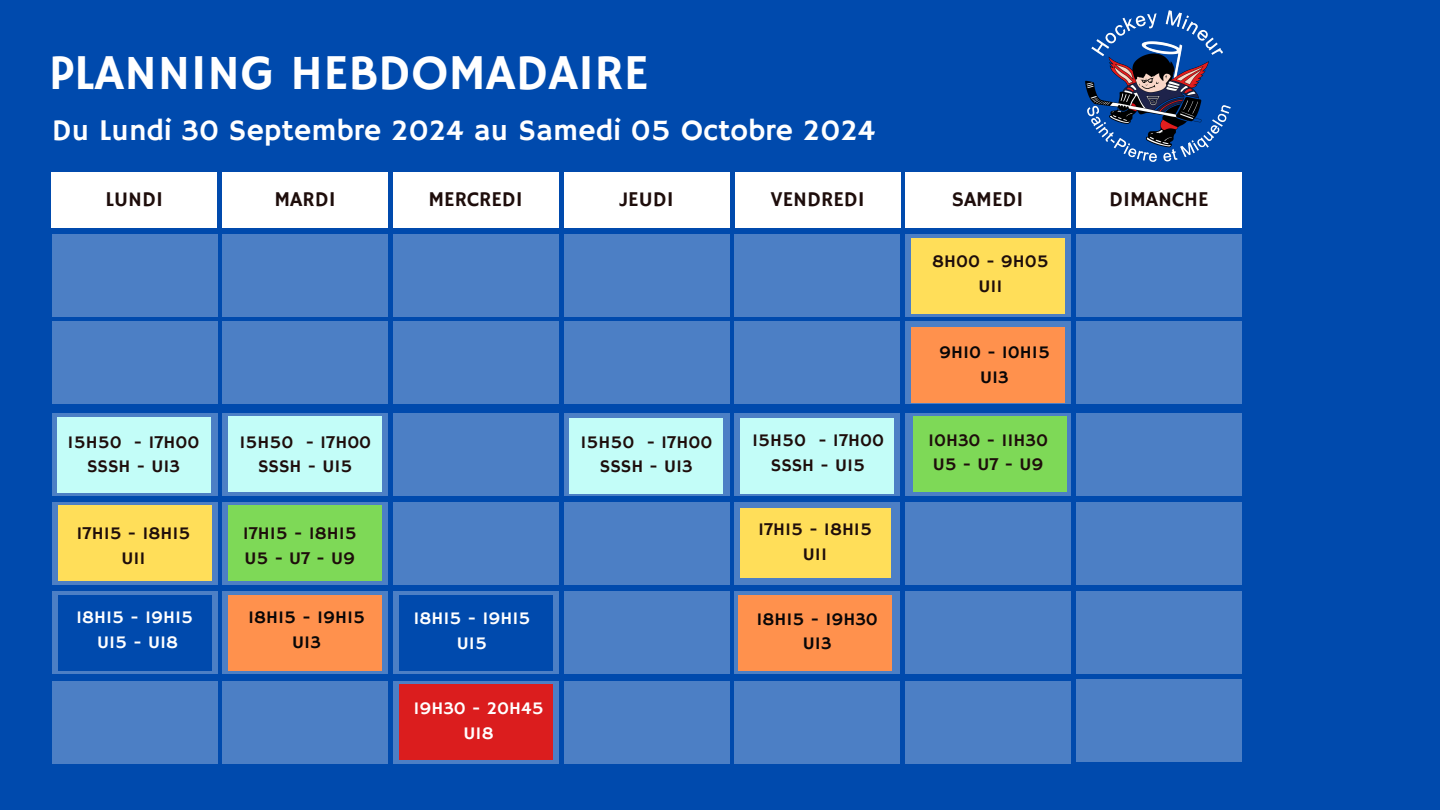
<style>
.page{position:relative;width:1440px;height:810px;background:#004aad}
.page>*{position:absolute;margin:0;border:0;box-sizing:border-box;transform-origin:0 0}
.t1{font:50px "Hammersmith One";color:#fff}
.t2{font:30px "Hammersmith One";color:#fff}
.t3{font:21px "Hammersmith One";color:#1e0d0b}
.t4{font:18px "Hammersmith One";color:#1e0d0b}
.t5{font:18px "Hammersmith One";color:#fff}
.t6{font:18px "Hammersmith One";color:#080607}
</style>
<div class="page">
<div style="left:52px;top:321px;width:166px;height:83px;background:#4c7fc5"></div>
<div style="left:222px;top:321px;width:166px;height:83px;background:#4c7fc5"></div>
<div style="left:393px;top:321px;width:166px;height:83px;background:#4c7fc5"></div>
<div style="left:564px;top:321px;width:166px;height:83px;background:#4c7fc5"></div>
<div style="left:734px;top:321px;width:166px;height:83px;background:#4c7fc5"></div>
<div style="left:905px;top:321px;width:166px;height:83px;background:#4c7fc5"></div>
<div style="left:1076px;top:321px;width:165px;height:83px;background:#4c7fc5"></div>
<div style="left:52px;top:234px;width:166px;height:83px;background:#4c7fc5"></div>
<div style="left:222px;top:234px;width:166px;height:83px;background:#4c7fc5"></div>
<div style="left:393px;top:234px;width:166px;height:83px;background:#4c7fc5"></div>
<div style="left:564px;top:234px;width:166px;height:83px;background:#4c7fc5"></div>
<div style="left:734px;top:234px;width:166px;height:83px;background:#4c7fc5"></div>
<svg style="left:905px;top:234px;width:166px;height:83px;fill:#4c7fc5"></svg>
<div style="left:1076px;top:234px;width:165px;height:83px;background:#4c7fc5"></div>
<div style="left:52px;top:413px;width:166px;height:83px;background:#4c7fc5"></div>
<div style="left:222px;top:413px;width:166px;height:83px;background:#4c7fc5"></div>
<div style="left:393px;top:413px;width:166px;height:83px;background:#4c7fc5"></div>
<div style="left:564px;top:413px;width:166px;height:83px;background:#4c7fc5"></div>
<div style="left:734px;top:413px;width:166px;height:83px;background:#4c7fc5"></div>
<div style="left:905px;top:413px;width:166px;height:83px;background:#4c7fc5"></div>
<div style="left:1076px;top:413px;width:165px;height:83px;background:#4c7fc5"></div>
<div style="left:52px;top:502px;width:166px;height:83px;background:#4c7fc5"></div>
<div style="left:222px;top:502px;width:166px;height:83px;background:#4c7fc5"></div>
<div style="left:393px;top:502px;width:166px;height:83px;background:#4c7fc5"></div>
<div style="left:564px;top:502px;width:166px;height:83px;background:#4c7fc5"></div>
<div style="left:734px;top:502px;width:166px;height:83px;background:#4c7fc5"></div>
<div style="left:905px;top:502px;width:166px;height:83px;background:#4c7fc5"></div>
<div style="left:1076px;top:502px;width:165px;height:83px;background:#4c7fc5"></div>
<div style="left:52px;top:591px;width:166px;height:83px;background:#4c7fc5"></div>
<div style="left:222px;top:591px;width:166px;height:83px;background:#4c7fc5"></div>
<div style="left:393px;top:591px;width:166px;height:83px;background:#4c7fc5"></div>
<div style="left:564px;top:591px;width:166px;height:83px;background:#4c7fc5"></div>
<div style="left:734px;top:591px;width:166px;height:83px;background:#4c7fc5"></div>
<div style="left:905px;top:591px;width:166px;height:83px;background:#4c7fc5"></div>
<div style="left:52px;top:681px;width:166px;height:83px;background:#4c7fc5"></div>
<div style="left:222px;top:681px;width:166px;height:83px;background:#4c7fc5"></div>
<div style="left:393px;top:681px;width:166px;height:83px;background:#4c7fc5"></div>
<div style="left:564px;top:681px;width:166px;height:83px;background:#4c7fc5"></div>
<div style="left:734px;top:681px;width:166px;height:83px;background:#4c7fc5"></div>
<div style="left:905px;top:681px;width:166px;height:83px;background:#4c7fc5"></div>
<div style="left:52px;top:172px;width:165px;height:56px;background:#fff"></div>
<div style="left:223px;top:172px;width:165px;height:56px;background:#fff"></div>
<div style="left:393px;top:172px;width:165px;height:56px;background:#fff"></div>
<div style="left:564px;top:172px;width:165px;height:56px;background:#fff"></div>
<div style="left:735px;top:172px;width:165px;height:56px;background:#fff"></div>
<div style="left:905px;top:172px;width:165px;height:56px;background:#fff"></div>
<div style="left:1076px;top:172px;width:165px;height:56px;background:#fff"></div>
<div style="left:57px;top:417px;width:154px;height:76px;background:#c3fdf8"></div>
<img style="left:1085px;top:10px;width:146px;height:152px">
<div style="left:58px;top:505px;width:153px;height:76px;background:#ffde59"></div>
<div style="left:58px;top:595px;width:153px;height:76px;background:#004aad"></div>
<div style="left:228px;top:416px;width:154px;height:76px;background:#c3fdf8"></div>
<div style="left:228px;top:505px;width:154px;height:76px;background:#7ed957"></div>
<div style="left:228px;top:595px;width:154px;height:76px;background:#ff914d"></div>
<div style="left:399px;top:595px;width:154px;height:76px;background:#004aad"></div>
<div style="left:399px;top:684px;width:154px;height:76px;background:#db1d1e"></div>
<div style="left:570px;top:418px;width:153px;height:76px;background:#c3fdf8"></div>
<div style="left:740px;top:418px;width:154px;height:76px;background:#c3fdf8"></div>
<div style="left:740px;top:508px;width:151px;height:70px;background:#ffde59"></div>
<div style="left:739px;top:595px;width:153px;height:76px;background:#ff914d"></div>
<div style="left:912px;top:238px;width:153px;height:75px;background:#ffde59"></div>
<div style="left:911px;top:327px;width:153px;height:76px;background:#ff914d"></div>
<div style="left:914px;top:416px;width:153px;height:76px;background:#7ed957"></div>
<div style="left:1076px;top:591px;width:166px;height:83px;background:#4c7fc5"></div>
<div style="left:1076px;top:679px;width:166px;height:83px;background:#4c7fc5"></div>
<h3 class="t1" style="left:49px;top:44px;width:601px">PLANNING HEBDOMADAIRE</h3>
<p class="t2" style="left:52px;top:113px;width:825px">Du Lundi 30 Septembre 2024 au Samedi 05 Octobre 2024</p>
<h2 class="t3" style="left:105px;top:187px;width:59px">LUNDI</h2>
<p class="t3" style="left:274px;top:187px;width:63px">MARDI</p>
<h3 class="t3" style="left:429px;top:187px;width:96px">MERCREDI</h3>
<h3 class="t3" style="left:619px;top:187px;width:56px">JEUDI</h3>
<h3 class="t3" style="left:771px;top:187px;width:96px">VENDREDI</h3>
<h3 class="t3" style="left:952px;top:187px;width:73px">SAMEDI</h3>
<h3 class="t3" style="left:1109px;top:187px;width:101px">DIMANCHE</h3>
<p class="t4" style="left:932px;top:251px;width:118px">8H00 - 9H05</p>
<p class="t4" style="left:978px;top:276px;width:26px">U11</p>
<p class="t6" style="left:939px;top:342px;width:112px">9H10 - 10H15</p>
<p class="t6" style="left:980px;top:367px;width:30px">U13</p>
<h3 class="t4" style="left:68px;top:431px;width:133px">15H50 - 17H00</h3>
<p class="t4" style="left:87px;top:456px;width:94px">SSSH - U13</p>
<p class="t4" style="left:239px;top:431px;width:133px">15H50 - 17H00</p>
<p class="t4" style="left:258px;top:456px;width:96px">SSSH - U15</p>
<p class="t4" style="left:580px;top:431px;width:133px">15H50 - 17H00</p>
<p class="t4" style="left:600px;top:456px;width:94px">SSSH - U13</p>
<p class="t4" style="left:752px;top:430px;width:133px">15H50 - 17H00</p>
<p class="t4" style="left:771px;top:454px;width:96px">SSSH - U15</p>
<p class="t4" style="left:928px;top:429px;width:121px">10H30 - 11H30</p>
<p class="t4" style="left:933px;top:454px;width:112px">U5 - U7 - U9</p>
<p class="t4" style="left:77px;top:523px;width:116px">17H15 - 18H15</p>
<p class="t4" style="left:122px;top:547px;width:26px">U11</p>
<p class="t4" style="left:243px;top:523px;width:116px">17H15 - 18H15</p>
<p class="t4" style="left:244px;top:547px;width:112px">U5 - U7 - U9</p>
<p class="t4" style="left:758px;top:519px;width:116px">17H15 - 18H15</p>
<p class="t4" style="left:803px;top:544px;width:26px">U11</p>
<p class="t5" style="left:76px;top:607px;width:118px">18H15 - 19H15</p>
<p class="t5" style="left:97px;top:632px;width:82px">U15 - U18</p>
<p class="t6" style="left:248px;top:607px;width:118px">18H15 - 19H15</p>
<p class="t6" style="left:292px;top:632px;width:30px">U13</p>
<p class="t5" style="left:413px;top:608px;width:118px">18H15 - 19H15</p>
<p class="t5" style="left:457px;top:633px;width:32px">U15</p>
<p class="t6" style="left:757px;top:608px;width:123px">18H15 - 19H30</p>
<p class="t6" style="left:803px;top:633px;width:30px">U13</p>
<p class="t5" style="left:413px;top:698px;width:132px">19H30 - 20H45</p>
<p class="t5" style="left:464px;top:723px;width:32px">U18</p>
</div>
